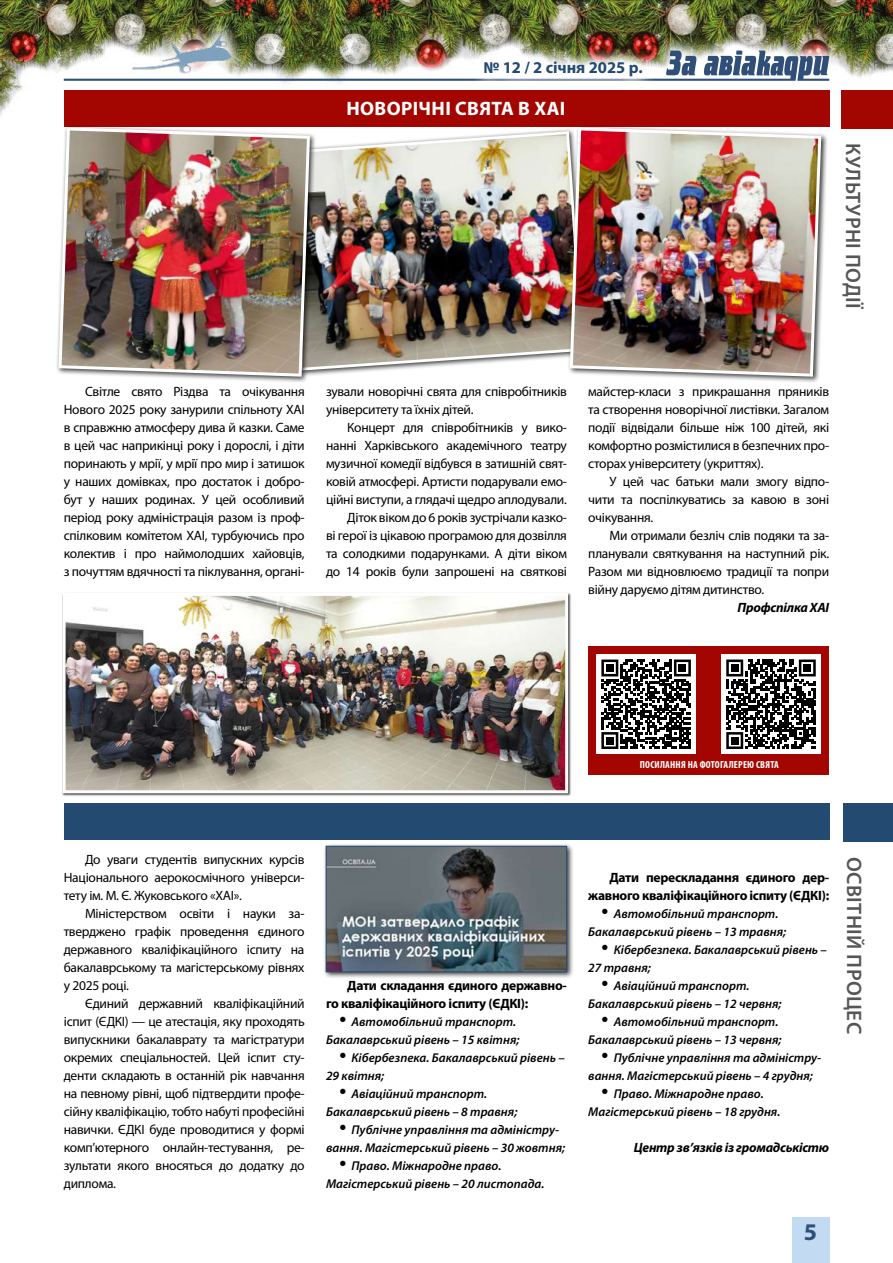
<style>
.page{position:relative;width:893px;height:1263px;background:#fff}
.page>*{position:absolute;margin:0;border:0;box-sizing:border-box;transform-origin:0 0}
.t1{font:700 24px "Myriad Pro";color:#304f78}
.t2{font:600 21px "Myriad Pro";letter-spacing:.02em;color:#565655}
.t3{font:700 19.5px "Myriad Pro";letter-spacing:.02em;color:#fff}
.t4{font:700 16.5px "Myriad Pro";color:#234a71}
.t5{font:13.5px/18px "Myriad Pro";letter-spacing:-.02em;color:#000;text-align:justify}
.t6{font:700 13.5px/18px "Myriad Pro";letter-spacing:-.02em;color:#000}
.t7{font:italic 700 13.5px "Myriad Pro";letter-spacing:-.02em;color:#000}
.t8{font:italic 600 12.75px "Myriad Pro";color:#000}
.t9{font:700 condensed 10.2px "Myriad Pro";letter-spacing:.02em;color:#fff}
</style>
<div class="page">
<img style="left:0;top:0;width:893px;height:129px">
<svg style="left:117px;top:18px;width:129px;height:17px"></svg>
<img style="left:129px;top:26px;width:110px;height:9px">
<div style="left:792px;top:1217px;width:37px;height:46px;background:#c3daf3"></div>
<img style="left:48px;top:35px;width:797px;height:61px">
<img style="left:64px;top:51px;width:765px;height:30px">
<img style="left:469px;top:46px;width:188px;height:44px">
<div style="left:282px;top:128px;width:308px;height:249px;background:#fff"></div>
<img style="left:317px;top:130px;width:250px;height:242px">
<div style="left:65px;top:803px;width:765px;height:36px;background:#234a71"></div>
<div style="left:65px;top:90px;width:765px;height:36px;background:#a30600"></div>
<div style="left:323px;top:843px;width:251px;height:136px;background:#000;opacity:.75"></div>
<img style="left:328px;top:848px;width:237px;height:122px">
<div style="left:326px;top:846px;width:241px;height:126px;border:1px solid #234a71"></div>
<div style="left:843px;top:803px;width:50px;height:39px;background:#234a71"></div>
<div style="left:842px;top:90px;width:51px;height:38px;background:#a30600"></div>
<div style="left:56px;top:125px;width:261px;height:258px;background:#000;opacity:.75"></div>
<img style="left:57px;top:126px;width:255px;height:252px">
<div style="left:567px;top:125px;width:261px;height:258px;background:#000;opacity:.75"></div>
<img style="left:568px;top:126px;width:255px;height:252px">
<div style="left:588px;top:646px;width:241px;height:129px;background:#a30600"></div>
<div style="left:721px;top:655px;width:100px;height:99px;background:#fff"></div>
<svg style="left:726px;top:659px;width:90px;height:90px"></svg>
<div style="left:731px;top:664px;width:7px;height:8px;background:#000"></div>
<div style="left:804px;top:664px;width:7px;height:8px;background:#000"></div>
<div style="left:731px;top:737px;width:7px;height:7px;background:#000"></div>
<div style="left:597px;top:655px;width:99px;height:99px;background:#fff"></div>
<svg style="left:601px;top:659px;width:90px;height:90px"></svg>
<div style="left:606px;top:664px;width:7px;height:8px;background:#000"></div>
<div style="left:679px;top:664px;width:7px;height:8px;background:#000"></div>
<div style="left:606px;top:737px;width:7px;height:7px;background:#000"></div>
<div style="left:62px;top:592px;width:509px;height:204px;background:#000;opacity:.75"></div>
<img style="left:67px;top:597px;width:497px;height:192px">
<div style="left:63px;top:593px;width:505px;height:200px;border:3px solid #fff"></div>
<p class="t4" style="left:483px;top:57px;width:161px">№ 12 / 2 січня 2025 р.</p>
<h3 class="t3" style="left:346px;top:96px;width:221px">НОВОРІЧНІ СВЯТА В ХАІ</h3>
<h2 class="t2" style="left:866px;top:143px;width:168px;rotate:90deg">КУЛЬТУРНІ ПОДІЇ</h2>
<p class="t5" style="left:64px;top:382px;width:242px;text-indent:21px">Світле свято Різдва та очікування Нового 2025 року занурили спільноту ХАІ в справжню атмосферу дива й казки. Саме в цей час наприкінці року і дорослі, і діти поринають у мрії, у мрії про мир і затишок у наших домівках, про достаток і добро&shy;бут у наших родинах. У цей особливий період року адміністрація разом із проф&shy;спілковим комітетом ХАІ, турбуючись про колектив і про наймолодших хайовців, з почуттям вдячності та піклування, органі-</p>
<p class="t5" style="left:326px;top:382px;width:242px">зували новорічні свята для співробітників університету та їхніх дітей.</p>
<p class="t5" style="left:326px;top:418px;width:242px;text-align:right">Концерт для співробітників у вико&shy;нанні Харківського академічного театру музичної комедії відбувся в затишній свят&shy;ковій атмосфері. Артисти подарували емо&shy;ційні виступи, а глядачі щедро аплодували.<br>Діток віком до 6 років зустрічали казко-<br>ві герої із цікавою програмою для дозвілля та солодкими подарунками. А діти віком до 14 років були запрошені на святкові</p>
<p class="t5" style="left:588px;top:382px;width:242px">майстер-класи з прикрашання пряників та створення новорічної листівки. Загалом події відвідали більше ніж 100 дітей, які комфортно розмістилися в безпечних про&shy;сторах університету (укриттях).</p>
<p class="t5" style="left:588px;top:472px;width:242px;text-indent:21px">У цей час батьки мали змогу відпо&shy;чити та поспілкуватись за кавою в зоні очікування.</p>
<p class="t5" style="left:588px;top:526px;width:242px;text-indent:21px">Ми отримали безліч слів подяки та за&shy;планували святкування на наступний рік.<br>Разом ми відновлюємо традиції та попри війну даруємо дітям дитинство.</p>
<p class="t7" style="left:738px;top:599px;width:93px">Профспілка ХАІ</p>
<p class="t9" style="left:640px;top:759px;width:140px">ПОСИЛАННЯ НА ФОТОГАЛЕРЕЮ СВЯТА</p>
<p class="t5" style="left:64px;top:850px;width:242px;text-indent:21px">До уваги студентів випускних курсів Національного аерокосмічного універси&shy;тету ім. М. Є. Жуковського «ХАІ».</p>
<p class="t5" style="left:64px;top:904px;width:242px;text-indent:21px">Міністерством освіти і науки за&shy;тверджено графік проведення єдиного державного кваліфікаційного іспиту на бакалаврському та магістерському рівнях у 2025 році.</p>
<p class="t5" style="left:64px;top:994px;width:242px;text-indent:21px">Єдиний державний кваліфікаційний іспит (ЄДКІ) — це атестація, яку проходять випускники бакалаврату та магістратури окремих спеціальностей. Цей іспит сту&shy;денти складають в останній рік навчання на певному рівні, щоб підтвердити профе&shy;сійну кваліфікацію, тобто набуті професійні навички. ЄДКІ буде проводитися у формі комп’ютерного онлайн-тестування, ре&shy;зультати якого вносяться до додатку до диплома.</p>
<p class="t6" style="left:326px;top:976px;width:242px;text-indent:21px">Дати складання єдиного державно&shy;го кваліфікаційного іспиту (ЄДКІ):</p>
<p class="t8" style="left:351px;top:1014px;width:166px">Автомобільний транспорт.</p>
<p class="t8" style="left:326px;top:1032px;width:195px">Бакалаврський рівень – 15 квітня;</p>
<p class="t8" style="left:351px;top:1050px;width:215px">Кібербезпека. Бакалаврський рівень –</p>
<p class="t8" style="left:326px;top:1068px;width:60px">29 квітня;</p>
<p class="t8" style="left:351px;top:1086px;width:137px">Авіаційний транспорт.</p>
<p class="t8" style="left:326px;top:1104px;width:193px">Бакалаврський рівень – 8 травня;</p>
<p class="t8" style="left:351px;top:1122px;width:209px">Публічне управління та адміністру-</p>
<p class="t8" style="left:326px;top:1140px;width:241px">вання. Магістерський рівень – 30 жовтня;</p>
<p class="t8" style="left:351px;top:1158px;width:152px">Право. Міжнародне право.</p>
<p class="t8" style="left:326px;top:1176px;width:220px">Магістерський рівень – 20 листопада.</p>
<p class="t6" style="left:588px;top:868px;width:242px;text-align:right">Дати перескладання єдиного дер&shy;жавного кваліфікаційного іспиту (ЄДКІ):</p>
<p class="t8" style="left:614px;top:906px;width:166px">Автомобільний транспорт.</p>
<p class="t8" style="left:588px;top:924px;width:199px">Бакалаврський рівень – 13 травня;</p>
<p class="t8" style="left:614px;top:942px;width:215px">Кібербезпека. Бакалаврський рівень –</p>
<p class="t8" style="left:588px;top:960px;width:64px">27 травня;</p>
<p class="t8" style="left:614px;top:978px;width:137px">Авіаційний транспорт.</p>
<p class="t8" style="left:588px;top:996px;width:195px">Бакалаврський рівень – 12 червня;</p>
<p class="t8" style="left:614px;top:1014px;width:166px">Автомобільний транспорт.</p>
<p class="t8" style="left:588px;top:1032px;width:195px">Бакалаврський рівень – 13 червня;</p>
<p class="t8" style="left:614px;top:1050px;width:209px">Публічне управління та адміністру-</p>
<p class="t8" style="left:588px;top:1068px;width:226px">вання. Магістерський рівень – 4 грудня;</p>
<p class="t8" style="left:614px;top:1086px;width:152px">Право. Міжнародне право.</p>
<p class="t8" style="left:588px;top:1104px;width:194px">Магістерський рівень – 18 грудня.</p>
<p class="t7" style="left:634px;top:1139px;width:197px">Центр зв’язків із громадськістю</p>
<h2 class="t2" style="left:867px;top:857px;width:179px;rotate:90deg">ОСВІТНІЙ ПРОЦЕС</h2>
<h1 class="t1" style="left:804px;top:1216px;width:15px">5</h1>
</div>
